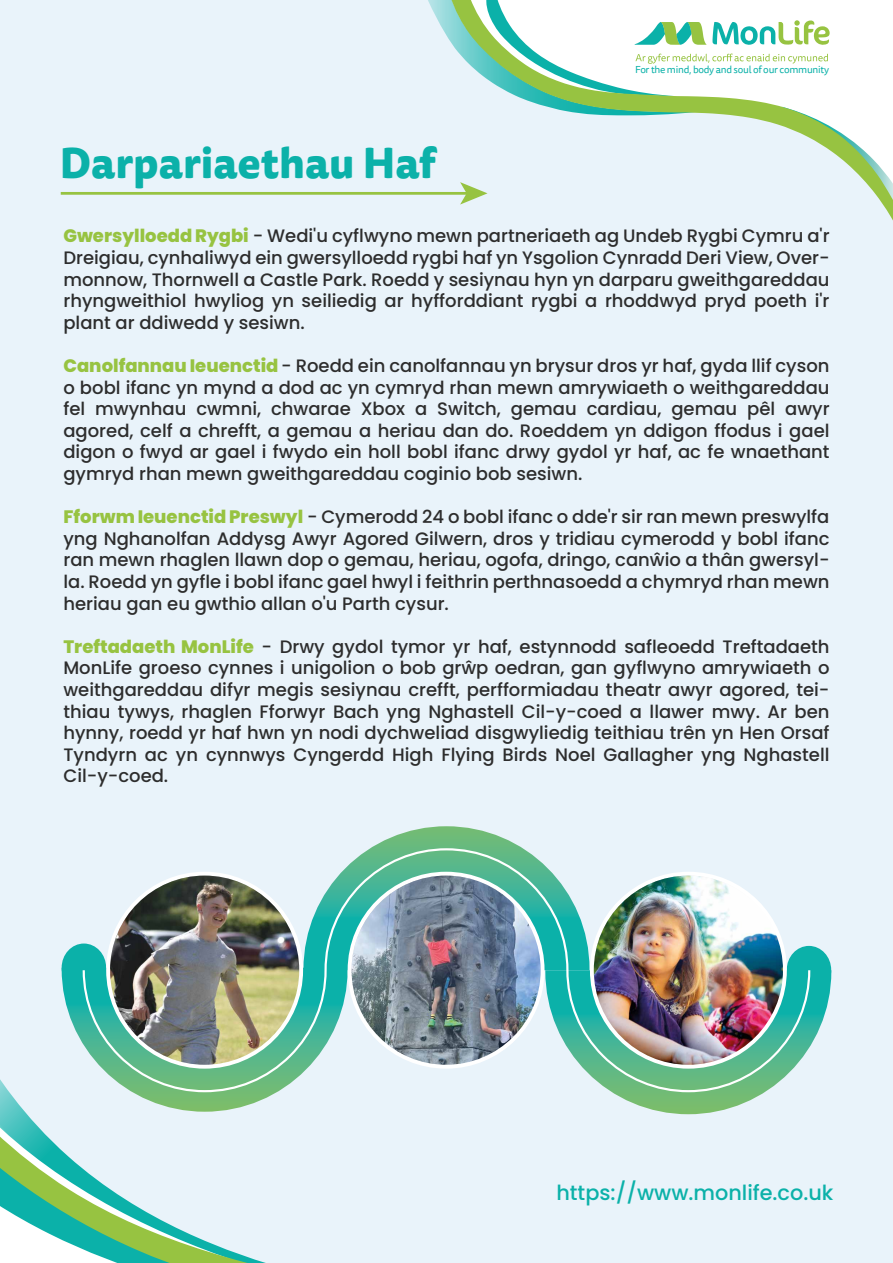
<style>
.page{position:relative;width:893px;height:1263px;background:#e9f3fa}
.page>*{position:absolute;margin:0;border:0;box-sizing:border-box;transform-origin:0 0}
.t1{font:800 42px "Tisa Sans Pro";color:#0bb1a9}
.t2{font:500 20.85px "Poppins";color:#0bb1a9}
.t3{font:500 18px/21.6px "Poppins";color:#2d2d2d;text-align:justify}
.t4{font:10.05px "Tisa Sans Pro";letter-spacing:-.025em;color:#0bb1a9}
.s1{font-weight:800;color:#97c341}
</style>
<div class="page">
<svg style="left:428px;top:0;width:21px;height:115px;background:#dbeff5"></svg>
<svg style="left:449px;top:0;width:444px;height:237px;fill:#e9f3fa"></svg>
<svg style="left:0;top:952px;width:553px;height:311px;background:#d1eae8"></svg>
<svg style="left:468px;top:0;width:362px;height:96px"></svg>
<hr style="left:61px;top:192px;width:407px;height:3px;background:#97c341">
<svg style="left:460px;top:182px;width:27px;height:23px"></svg>
<svg style="left:62px;top:826px;width:769px;height:288px;background:#c8e6e0"></svg>
<img style="left:83px;top:848px;width:727px;height:244px">
<div style="left:348px;top:872px;width:196px;height:197px;background:#fff;border-radius:50%"></div>
<img style="left:351px;top:875px;width:190px;height:190px;border-radius:95px">
<div style="left:590px;top:872px;width:197px;height:197px;background:#fff;border-radius:50%"></div>
<img style="left:594px;top:875px;width:189px;height:190px;border-radius:95px">
<h1 class="t1" style="left:60px;top:131px;width:377px">Darpariaethau Haf</h1>
<p class="t4" style="left:635px;top:63px;width:195px">For the mind, body and soul of our community</p>
<p class="t3" style="left:63px;top:225px;width:768px"><span class="s1">Gwersylloedd Rygbi</span> - Wedi'u cyflwyno mewn partneriaeth ag Undeb Rygbi Cymru a'r Dreigiau, cynhaliwyd ein gwersylloedd rygbi haf yn Ysgolion Cynradd Deri View, Over&shy;monnow, Thornwell a Castle Park. Roedd y sesiynau hyn yn darparu gweithgareddau rhyngweithiol hwyliog yn seiliedig ar hyfforddiant rygbi a rhoddwyd pryd poeth i'r plant ar ddiwedd y sesiwn.</p>
<p class="t3" style="left:63px;top:355px;width:768px"><span class="s1">Canolfannau Ieuenctid</span> - Roedd ein canolfannau yn brysur dros yr haf, gyda llif cyson o bobl ifanc yn mynd a dod ac yn cymryd rhan mewn amrywiaeth o weithgareddau fel mwynhau cwmni, chwarae Xbox a Switch, gemau cardiau, gemau pêl awyr agored, celf a chrefft, a gemau a heriau dan do. Roeddem yn ddigon ffodus i gael digon o fwyd ar gael i fwydo ein holl bobl ifanc drwy gydol yr haf, ac fe wnaethant gymryd rhan mewn gweithgareddau coginio bob sesiwn.</p>
<p class="t3" style="left:63px;top:506px;width:768px"><span class="s1">Fforwm Ieuenctid Preswyl</span> - Cymerodd 24 o bobl ifanc o dde'r sir ran mewn preswylfa yng Nghanolfan Addysg Awyr Agored Gilwern, dros y tridiau cymerodd y bobl ifanc ran mewn rhaglen llawn dop o gemau, heriau, ogofa, dringo, canŵio a thân gwersyl&shy;la. Roedd yn gyfle i bobl ifanc gael hwyl i feithrin perthnasoedd a chymryd rhan mewn heriau gan eu gwthio allan o'u Parth cysur.</p>
<p class="t3" style="left:63px;top:636px;width:768px"><span class="s1">Treftadaeth MonLife</span> - Drwy gydol tymor yr haf, estynnodd safleoedd Treftadaeth MonLife groeso cynnes i unigolion o bob grŵp oedran, gan gyflwyno amrywiaeth o weithgareddau difyr megis sesiynau crefft, perfformiadau theatr awyr agored, tei&shy;thiau tywys, rhaglen Fforwyr Bach yng Nghastell Cil-y-coed a llawer mwy. Ar ben hynny, roedd yr haf hwn yn nodi dychweliad disgwyliedig teithiau trên yn Hen Orsaf Tyndyrn ac yn cynnwys Cyngerdd High Flying Birds Noel Gallagher yng Nghastell Cil-y-coed.</p>
<p class="t2" style="left:556px;top:1181px;width:278px">https://www.monlife.co.uk</p>
</div>
